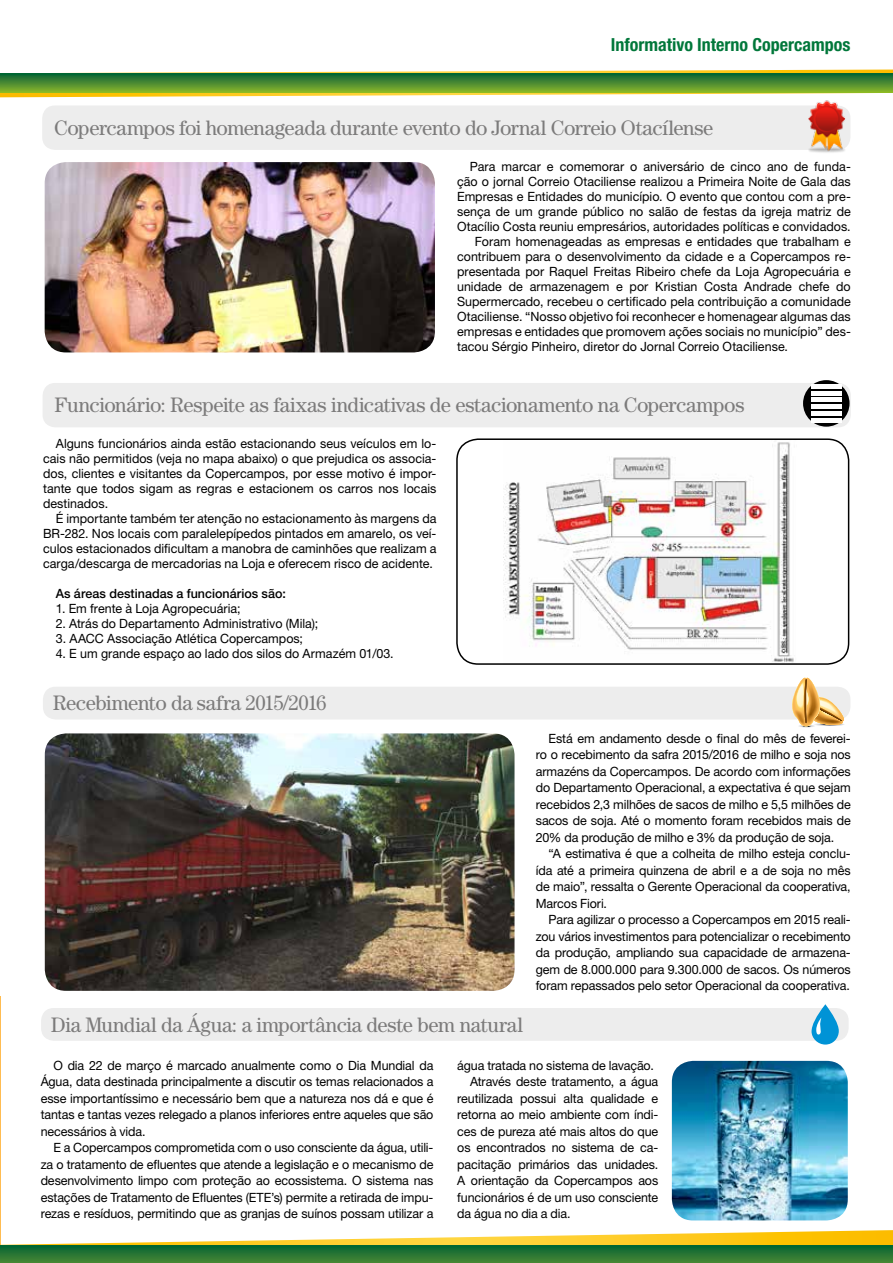
<style>
.page{position:relative;width:893px;height:1263px;background:#fff}
.page>*{position:absolute;margin:0;border:0;box-sizing:border-box;transform-origin:0 0}
.t1{font:21px "Century Std";letter-spacing:-.015em;color:#7c7b7b}
.t2{font:700 condensed 18px "Helvetica Neue LT Std";color:#00773a}
.t3{font:12.75px/16.5px "Helvetica Neue LT Std";color:#000;text-align:justify}
.t4{font:500 12.75px "Helvetica Neue LT Std";letter-spacing:.005em;color:#000}
</style>
<div class="page">
<hr style="left:0;top:997px;width:1px;height:266px;background:#ffbc51">
<div style="left:42px;top:105px;width:808px;height:45px;background:#ededed;border-radius:13px"></div>
<div style="left:43px;top:383px;width:808px;height:44px;background:#ededed;border-radius:13px"></div>
<div style="left:43px;top:687px;width:807px;height:32px;background:#ededed;border-radius:13px"></div>
<div style="left:41px;top:1008px;width:808px;height:33px;background:#ededed;border-radius:13px"></div>
<img style="left:45px;top:162px;width:390px;height:190px">
<img style="left:503px;top:442px;width:291px;height:220px">
<div style="left:456px;top:438px;width:393px;height:227px;border:2px solid #000;border-radius:21px"></div>
<img style="left:45px;top:733px;width:469px;height:258px">
<img style="left:672px;top:1061px;width:176px;height:159px">
<svg style="left:0;top:70px;width:893px;height:27px"></svg>
<svg style="left:0;top:74px;width:893px;height:19px;background:#4c8e2f"></svg>
<svg style="left:0;top:1230px;width:893px;height:15px"></svg>
<svg style="left:0;top:1245px;width:893px;height:18px;background:#247533"></svg>
<svg style="left:792px;top:677px;width:53px;height:51px"></svg>
<svg style="left:811px;top:1004px;width:28px;height:40px"></svg>
<svg style="left:816px;top:1017px;width:5px;height:17px"></svg>
<div style="left:803px;top:380px;width:46px;height:47px;background:#000;border-radius:50%"></div>
<div style="left:811px;top:418px;width:30px;height:5px;background:#fff"></div>
<div style="left:811px;top:404px;width:30px;height:5px;background:#fff"></div>
<hr style="left:811px;top:391px;width:30px;height:4px;background:#fff">
<div style="left:811px;top:411px;width:30px;height:5px;background:#fff"></div>
<hr style="left:811px;top:398px;width:30px;height:4px;background:#fff">
<div style="left:811px;top:384px;width:30px;height:5px;background:#fff"></div>
<img style="left:795px;top:94px;width:64px;height:59px">
<h2 class="t2" style="left:611px;top:34px;width:241px">Informativo Interno Copercampos</h2>
<h1 class="t1" style="left:54px;top:115px;width:661px">Copercampos foi homenageada durante evento do Jornal Correio Otacílense</h1>
<p class="t3" style="left:470px;top:158px;width:382px">Para marcar e comemorar o aniversário de cinco ano de funda-</p>
<p class="t3" style="left:457px;top:173px;width:395px">ção o jornal Correio Otaciliense realizou a Primeira Noite de Gala das</p>
<p class="t3" style="left:457px;top:188px;width:395px">Empresas e Entidades do município. O evento que contou com a pre-</p>
<p class="t3" style="left:457px;top:203px;width:395px">sença de um grande público no salão de festas da igreja matriz de</p>
<p class="t3" style="left:457px;top:218px;width:395px">Otacílio Costa reuniu empresários, autoridades políticas e convidados.</p>
<p class="t3" style="left:475px;top:233px;width:377px">Foram homenageadas as empresas e entidades que trabalham e</p>
<p class="t3" style="left:457px;top:248px;width:395px">contribuem para o desenvolvimento da cidade e a Copercampos re-</p>
<p class="t3" style="left:457px;top:263px;width:395px">presentada por Raquel Freitas Ribeiro chefe da Loja Agropecuária e</p>
<p class="t3" style="left:457px;top:278px;width:395px">unidade de armazenagem e por Kristian Costa Andrade chefe do</p>
<p class="t3" style="left:457px;top:293px;width:395px">Supermercado, recebeu o certificado pela contribuição a comunidade</p>
<p class="t3" style="left:457px;top:308px;width:395px">Otaciliense. “Nosso objetivo foi reconhecer e homenagear algumas das</p>
<p class="t3" style="left:457px;top:323px;width:395px">empresas e entidades que promovem ações sociais no município” des-</p>
<p class="t3" style="left:457px;top:338px;width:332px">tacou Sérgio Pinheiro, diretor do Jornal Correio Otaciliense.</p>
<h1 class="t1" style="left:55px;top:393px;width:691px">Funcionário: Respeite as faixas indicativas de estacionamento na Copercampos</h1>
<p class="t3" style="left:43px;top:436px;width:395px;line-height:15px;text-indent:13px">Alguns funcionários ainda estão estacionando seus veículos em lo&shy;cais não permitidos (veja no mapa abaixo) o que prejudica os associa&shy;dos, clientes e visitantes da Copercampos, por esse motivo é impor&shy;tante que todos sigam as regras e estacionem os carros nos locais destinados.</p>
<p class="t3" style="left:43px;top:511px;width:395px;line-height:15px;text-indent:13px">É importante também ter atenção no estacionamento às margens da BR-282. Nos locais com paralelepípedos pintados em amarelo, os veí&shy;culos estacionados dificultam a manobra de caminhões que realizam a carga/descarga de mercadorias na Loja e oferecem risco de acidente.</p>
<p class="t4" style="left:56px;top:586px;width:232px">As áreas destinadas a funcionários são:</p>
<p class="t3" style="left:56px;top:600px;width:186px">1. Em frente à Loja Agropecuária;</p>
<p class="t3" style="left:56px;top:615px;width:264px">2. Atrás do Departamento Administrativo (Mila);</p>
<p class="t3" style="left:56px;top:630px;width:249px">3. AACC Associação Atlética Copercampos;</p>
<p class="t3" style="left:56px;top:645px;width:339px">4. E um grande espaço ao lado dos silos do Armazém 01/03.</p>
<h1 class="t1" style="left:53px;top:691px;width:275px">Recebimento da safra 2015/2016</h1>
<h1 class="t1" style="left:51px;top:1012px;width:474px">Dia Mundial da Água: a importância deste bem natural</h1>
<p class="t3" style="left:536px;top:729px;width:317px;text-indent:13px">Está em andamento desde o final do mês de feverei&shy;ro o recebimento da safra 2015/2016 de milho e soja nos armazéns da Copercampos. De acordo com informações do Departamento Operacional, a expectativa é que sejam recebidos 2,3 milhões de sacos de milho e 5,5 milhões de sacos de soja. Até o momento foram recebidos mais de 20% da produção de milho e 3% da produção de soja.</p>
<p class="t3" style="left:536px;top:845px;width:317px;text-indent:13px">“A estimativa é que a colheita de milho esteja conclu&shy;ída até a primeira quinzena de abril e a de soja no mês de maio”, ressalta o Gerente Operacional da cooperativa, Marcos Fiori.</p>
<p class="t3" style="left:536px;top:911px;width:317px;text-indent:13px">Para agilizar o processo a Copercampos em 2015 reali&shy;zou vários investimentos para potencializar o recebimento da produção, ampliando sua capacidade de armazena&shy;gem de 8.000.000 para 9.300.000 de sacos. Os números foram repassados pelo setor Operacional da cooperativa.</p>
<p class="t3" style="left:41px;top:1057px;width:394px;text-indent:13px">O dia 22 de março é marcado anualmente como o Dia Mundial da Água, data destinada principalmente a discutir os temas relacionados a esse importantíssimo e necessário bem que a natureza nos dá e que é tantas e tantas vezes relegado a planos inferiores entre aqueles que são necessários à vida.</p>
<p class="t3" style="left:41px;top:1139px;width:394px;text-indent:13px">E a Copercampos comprometida com o uso consciente da água, utili&shy;za o tratamento de efluentes que atende a legislação e o mecanismo de desenvolvimento limpo com proteção ao ecossistema. O sistema nas estações de Tratamento de Efluentes (ETE’s) permite a retirada de impu&shy;rezas e resíduos, permitindo que as granjas de suínos possam utilizar a</p>
<p class="t3" style="left:457px;top:1057px;width:198px">água tratada no sistema de lavação.</p>
<p class="t3" style="left:470px;top:1073px;width:190px">Através deste tratamento, a água</p>
<p class="t3" style="left:457px;top:1090px;width:203px">reutilizada possui alta qualidade e</p>
<p class="t3" style="left:457px;top:1106px;width:203px">retorna ao meio ambiente com índi-</p>
<p class="t3" style="left:457px;top:1123px;width:202px">ces de pureza até mais altos do que</p>
<p class="t3" style="left:457px;top:1139px;width:203px">os encontrados no sistema de ca-</p>
<p class="t3" style="left:457px;top:1156px;width:202px">pacitação primários das unidades.</p>
<p class="t3" style="left:457px;top:1172px;width:202px">A orientação da Copercampos aos</p>
<p class="t3" style="left:457px;top:1189px;width:202px">funcionários é de um uso consciente</p>
<p class="t3" style="left:457px;top:1205px;width:115px">da água no dia a dia.</p>
</div>
